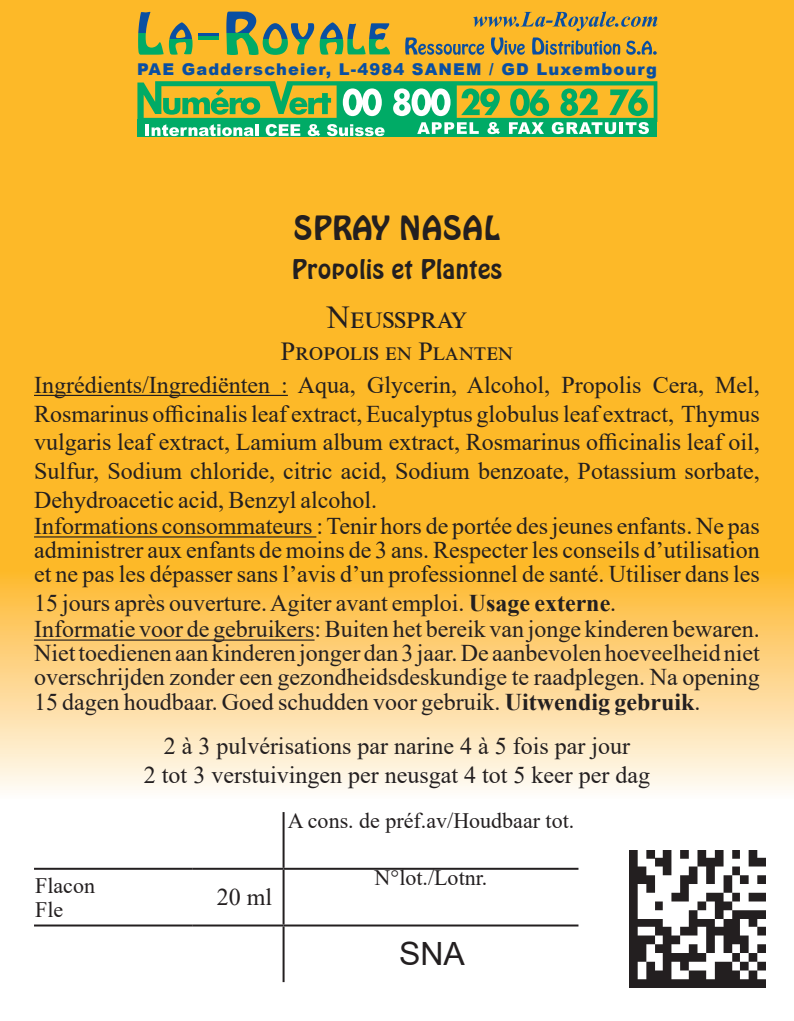
<style>
.page{position:relative;width:794px;height:1021px;background:#fff}
.page>*{position:absolute;margin:0;border:0;box-sizing:border-box;transform-origin:0 0}
.Nom_Produit{font:32px "Hobo BT";color:#231f20}
.Sous_Nom{font:32px "Times New Roman";color:#231f20}
.t1{font:32px "Arial";color:#231f20}
.Nom_Produit-2{font:26px "Hobo BT";color:#231f20}
.Sous_Nom-2{font:26px "Times New Roman";color:#231f20}
.Ingédients{font:24px/24px "Times New Roman";color:#231f20;text-align:justify}
.Conso_Jour{font:24px "Times New Roman";color:#231f20}
.DLC{font:22px/24px "Times New Roman";color:#231f20}
.t2{font:900 16.4px "Arial";letter-spacing:.07em;color:#0a4fa2}
.s1{font-weight:700}
</style>
<div class="page">
<div style="left:0;top:0;width:794px;height:1020px;background:#fdb928"></div>
<div style="left:0;top:729px;width:794px;height:291px;background:#fff"></div>
<div style="left:0;top:568px;width:794px;height:230px;background:linear-gradient(to bottom,#fdb62c,#fefbf8)"></div>
<svg style="left:473px;top:12px;width:157px;height:19px"></svg>
<svg style="left:631px;top:17px;width:10px;height:10px"></svg>
<svg style="left:641px;top:17px;width:16px;height:10px"></svg>
<svg style="left:405px;top:37px;width:79px;height:18px"></svg>
<svg style="left:491px;top:37px;width:33px;height:18px"></svg>
<svg style="left:532px;top:37px;width:88px;height:18px"></svg>
<svg style="left:626px;top:41px;width:30px;height:14px"></svg>
<svg style="left:138px;top:12px;width:54px;height:43px"></svg>
<svg style="left:226px;top:12px;width:88px;height:43px"></svg>
<svg style="left:320px;top:22px;width:70px;height:33px"></svg>
<svg style="left:198px;top:33px;width:21px;height:7px"></svg>
<div style="left:137px;top:119px;width:520px;height:18px;background:#00ab66"></div>
<svg style="left:137px;top:81px;width:520px;height:55px"></svg>
<img style="left:629px;top:850px;width:137px;height:137px">
<hr style="left:282px;top:812px;width:2px;height:55px;background:#231f20">
<hr style="left:34px;top:867px;width:159px;height:2px;background:#231f20">
<hr style="left:193px;top:867px;width:90px;height:2px;background:#231f20">
<hr style="left:283px;top:867px;width:295px;height:2px;background:#231f20">
<hr style="left:282px;top:869px;width:2px;height:55px;background:#231f20">
<hr style="left:34px;top:924px;width:159px;height:2px;background:#231f20">
<hr style="left:193px;top:924px;width:90px;height:2px;background:#231f20">
<hr style="left:283px;top:924px;width:295px;height:2px;background:#231f20">
<hr style="left:282px;top:926px;width:2px;height:56px;background:#231f20">
<hr style="left:34px;top:395px;width:254px;height:1px;background:#231f20">
<hr style="left:34px;top:536px;width:282px;height:1px;background:#231f20">
<hr style="left:34px;top:639px;width:280px;height:1px;background:#231f20">
<p class="t2" style="left:137px;top:57px;width:521px">PAE Gadderscheier, L-4984 SANEM / GD Luxembourg</p>
<p class="Nom_Produit" style="left:293px;top:208px;width:208px">SPRAY NASAL</p>
<p class="Nom_Produit-2" style="left:291px;top:253px;width:212px">Propolis et Plantes</p>
<p class="Sous_Nom" style="left:327px;top:295px;width:141px">Neusspray</p>
<p class="Sous_Nom-2" style="left:281px;top:332px;width:231px">Propolis en Planten</p>
<p class="Ingédients" style="left:34px;top:369px;width:727px;line-height:28.8px">Ingrédients/Ingrediënten : Aqua, Glycerin, Alcohol, Propolis Cera, Mel, Rosmarinus officinalis leaf extract, Eucalyptus globulus leaf extract, Thymus vulgaris leaf extract, Lamium album extract, Rosmarinus officinalis leaf oil, Sulfur, Sodium chloride, citric acid, Sodium benzoate, Potassium sorbate, Dehydroacetic acid, Benzyl alcohol.</p>
<p class="Ingédients" style="left:34px;top:513px;width:727px">Informations consommateurs : Tenir hors de portée des jeunes enfants. Ne pas administrer aux enfants de moins de 3 ans. Respecter les conseils d’utilisation et ne pas les dépasser sans l’avis d’un professionnel de santé. Utiliser dans les</p>
<p class="Ingédients" style="left:34px;top:590px;width:584px">15 jours après ouverture. Agiter avant emploi. <span class="s1">Usage externe</span>.</p>
<p class="Ingédients" style="left:34px;top:616px;width:727px">Informatie voor de gebruikers: Buiten het bereik van jonge kinderen bewaren.<br>Niet toedienen aan kinderen jonger dan 3 jaar. De aanbevolen hoeveelheid niet overschrijden zonder een gezondheidsdeskundige te raadplegen. Na opening 15 dagen houdbaar. Goed schudden voor gebruik. <span class="s1">Uitwendig gebruik</span>.</p>
<p class="Conso_Jour" style="left:164px;top:729px;width:467px">2 à 3 pulvérisations par narine 4 à 5 fois par jour</p>
<p class="Conso_Jour" style="left:144px;top:757px;width:507px">2 tot 3 verstuivingen per neusgat 4 tot 5 keer per dag</p>
<p class="DLC" style="left:35px;top:872px;width:61px">Flacon<br>Fle</p>
<p class="Ingédients" style="left:217px;top:884px;width:57px">20 ml</p>
<p class="DLC" style="left:288px;top:808px;width:288px">A cons. de préf.av/Houdbaar tot.</p>
<p class="DLC" style="left:375px;top:865px;width:114px">N°lot./Lotnr.</p>
<p class="t1" style="left:399px;top:932px;width:67px">SNA</p>
</div>
